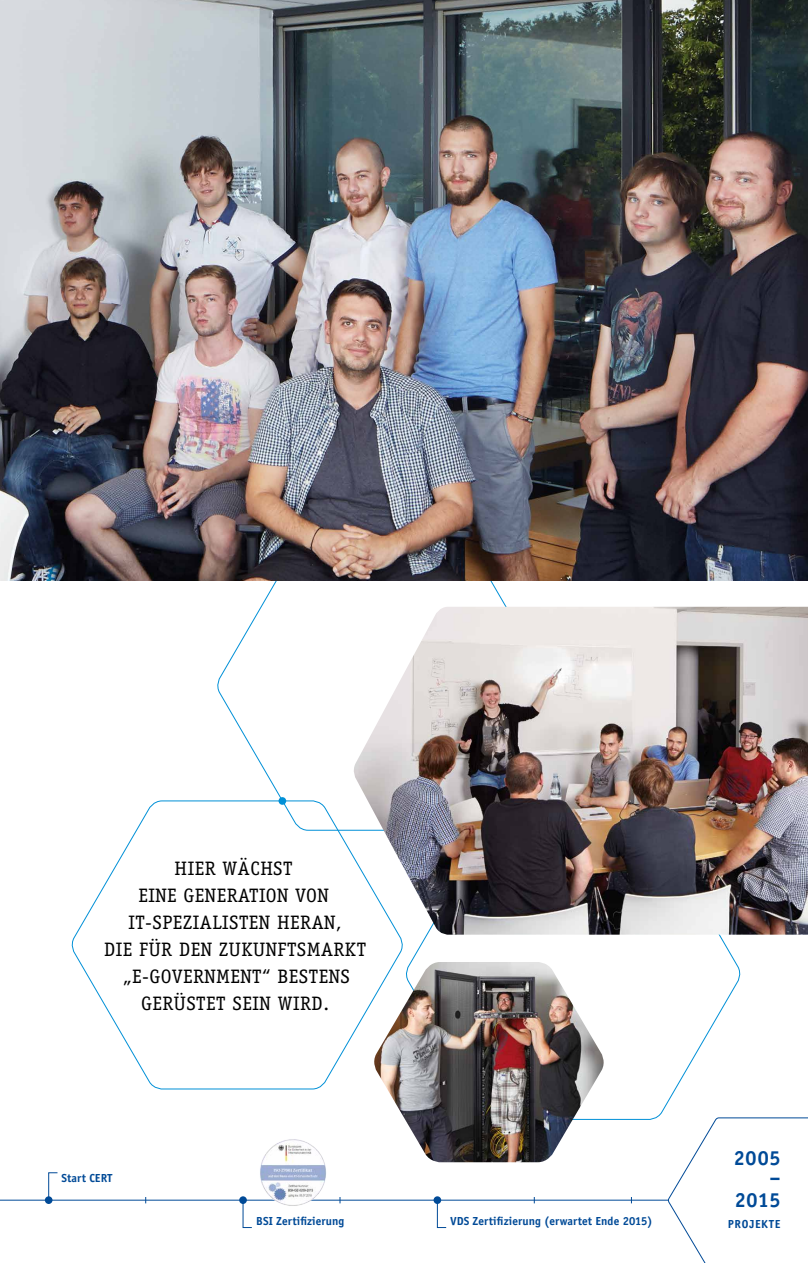
<style>
.page{position:relative;width:808px;height:1263px;background:#fff}
.page>*{position:absolute;margin:0;border:0;box-sizing:border-box;transform-origin:0 0}
.t1{font:700 21px/21px "Officina Sans";letter-spacing:.035em;color:#004a97;text-align:right}
.t2{font:19.5px/27px "Officina Serif LT";letter-spacing:.03em;color:#000;text-align:center}
.t3{font:700 12px "Officina Sans";letter-spacing:.01em;color:#004a97}
.t4{font:700 12px "Officina Sans";letter-spacing:.055em;color:#004a97}
</style>
<div class="page">
<svg style="left:215px;top:580px;width:337px;height:220px"></svg>
<svg style="left:410px;top:935px;width:331px;height:185px"></svg>
<div style="left:279px;top:797px;width:7px;height:8px;background:#0090d7;border-radius:50%"></div>
<img style="left:352px;top:607px;width:456px;height:328px">
<img style="left:0;top:0;width:808px;height:580px">
<svg style="left:71px;top:800px;width:334px;height:290px"></svg>
<img style="left:371px;top:962px;width:235px;height:200px">
<hr style="left:0;top:1200px;width:786px;height:1px;background:#004a97">
<svg style="left:242px;top:1199px;width:11px;height:29px"></svg>
<svg style="left:437px;top:1197px;width:10px;height:31px"></svg>
<div style="left:239px;top:1196px;width:8px;height:8px;background:#004a97;border-radius:50%"></div>
<div style="left:433px;top:1196px;width:8px;height:8px;background:#004a97;border-radius:50%"></div>
<svg style="left:48px;top:1172px;width:10px;height:29px"></svg>
<div style="left:45px;top:1196px;width:8px;height:8px;background:#004a97;border-radius:50%"></div>
<svg style="left:668px;top:1117px;width:140px;height:146px"></svg>
<img style="left:259px;top:1139px;width:67px;height:67px;border-radius:34px">
<p class="t2" style="left:104px;top:854px;width:264px">HIER WÄCHST<br>EINE GENERATION VON<br>IT-SPEZIALISTEN HERAN,<br>DIE FÜR DEN ZUKUNFTSMARKT „E-GOVERNMENT“ BESTENS<br>GERÜSTET SEIN WIRD.</p>
<p class="t3" style="left:62px;top:1171px;width:52px">Start CERT</p>
<p class="t3" style="left:256px;top:1213px;width:90px">BSI Zertifizierung</p>
<p class="t3" style="left:450px;top:1213px;width:204px">VDS Zertifizierung (erwartet Ende 2015)</p>
<p class="t1" style="left:734px;top:1148px;width:48px">2005 –<br>2015</p>
<p class="t4" style="left:728px;top:1217px;width:54px">PROJEKTE</p>
</div>
